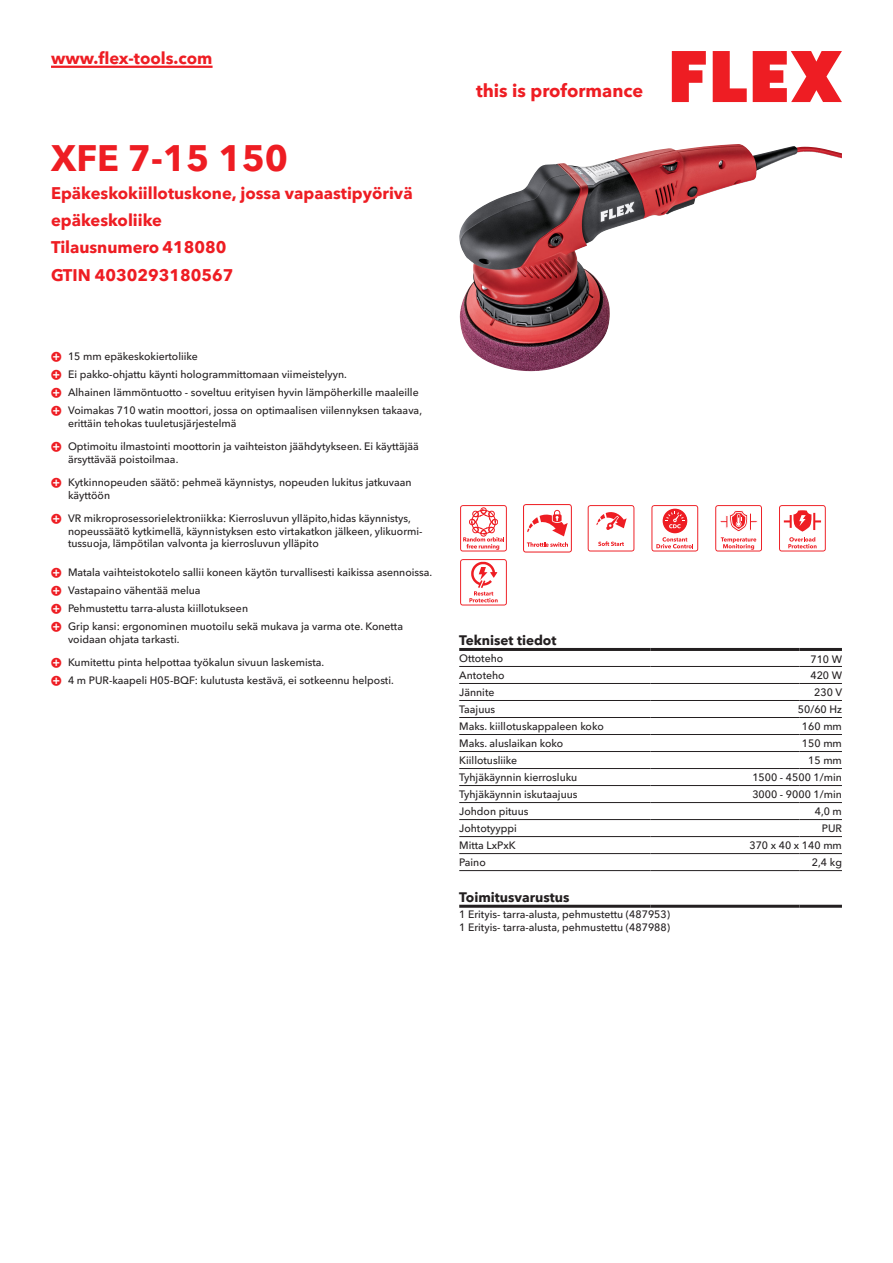
<style>
.page{position:relative;width:893px;height:1263px;background:#fff}
.page>*{position:absolute;margin:0;border:0;box-sizing:border-box;transform-origin:0 0}
.CB_AF_Product-name{font:700 36px "Avenir Next W1 G";color:#ee1d23}
.t1{font:700 18px "Avenir Next W1 G";color:#ee1d23}
.CB_AF_Product-short{font:700 16.5px/27px "Avenir Next W1 G";color:#ee1d23}
.CB_AF_Order-number{font:700 16.5px "Avenir Next W1 G";color:#ee1d23}
.CB_AF_Table-headline{font:700 13.5px "Avenir Next W1 G";color:#231f20}
.CB_AF_Table-specific{font:500 10.5px/12.6px "Avenir Next W1 G";color:#231f20}
</style>
<div class="page">
<svg style="left:672px;top:51px;width:34px;height:51px"></svg>
<svg style="left:713px;top:51px;width:34px;height:51px"></svg>
<svg style="left:753px;top:51px;width:89px;height:51px"></svg>
<hr style="left:51px;top:66px;width:162px;height:2px;background:#ee1d23">
<img style="left:459px;top:144px;width:383px;height:228px">
<hr style="left:459px;top:666px;width:192px;height:1px;background:#231f20">
<hr style="left:651px;top:666px;width:148px;height:1px;background:#231f20">
<hr style="left:799px;top:666px;width:43px;height:1px;background:#231f20">
<hr style="left:459px;top:683px;width:192px;height:1px;background:#231f20">
<hr style="left:651px;top:683px;width:148px;height:1px;background:#231f20">
<hr style="left:799px;top:683px;width:43px;height:1px;background:#231f20">
<hr style="left:459px;top:700px;width:192px;height:1px;background:#231f20">
<hr style="left:651px;top:700px;width:148px;height:1px;background:#231f20">
<hr style="left:799px;top:700px;width:43px;height:1px;background:#231f20">
<hr style="left:459px;top:717px;width:192px;height:1px;background:#231f20">
<hr style="left:651px;top:717px;width:148px;height:1px;background:#231f20">
<hr style="left:799px;top:717px;width:43px;height:1px;background:#231f20">
<hr style="left:459px;top:734px;width:192px;height:1px;background:#231f20">
<hr style="left:651px;top:734px;width:148px;height:1px;background:#231f20">
<hr style="left:799px;top:734px;width:43px;height:1px;background:#231f20">
<hr style="left:459px;top:751px;width:192px;height:1px;background:#231f20">
<hr style="left:651px;top:751px;width:148px;height:1px;background:#231f20">
<hr style="left:799px;top:751px;width:43px;height:1px;background:#231f20">
<hr style="left:459px;top:768px;width:192px;height:1px;background:#231f20">
<hr style="left:651px;top:768px;width:148px;height:1px;background:#231f20">
<hr style="left:799px;top:768px;width:43px;height:1px;background:#231f20">
<hr style="left:459px;top:785px;width:192px;height:1px;background:#231f20">
<hr style="left:651px;top:785px;width:148px;height:1px;background:#231f20">
<hr style="left:799px;top:785px;width:43px;height:1px;background:#231f20">
<hr style="left:459px;top:802px;width:192px;height:1px;background:#231f20">
<hr style="left:651px;top:802px;width:148px;height:1px;background:#231f20">
<hr style="left:799px;top:802px;width:43px;height:1px;background:#231f20">
<hr style="left:459px;top:819px;width:192px;height:1px;background:#231f20">
<hr style="left:651px;top:819px;width:148px;height:1px;background:#231f20">
<hr style="left:799px;top:819px;width:43px;height:1px;background:#231f20">
<hr style="left:459px;top:836px;width:192px;height:1px;background:#231f20">
<hr style="left:651px;top:836px;width:148px;height:1px;background:#231f20">
<hr style="left:799px;top:836px;width:43px;height:1px;background:#231f20">
<hr style="left:459px;top:853px;width:192px;height:1px;background:#231f20">
<hr style="left:651px;top:853px;width:148px;height:1px;background:#231f20">
<hr style="left:799px;top:853px;width:43px;height:1px;background:#231f20">
<hr style="left:459px;top:870px;width:192px;height:1px;background:#231f20">
<hr style="left:651px;top:870px;width:148px;height:1px;background:#231f20">
<hr style="left:799px;top:870px;width:43px;height:1px;background:#231f20">
<hr style="left:459px;top:648px;width:192px;height:3px;background:#231f20">
<hr style="left:651px;top:648px;width:148px;height:3px;background:#231f20">
<hr style="left:799px;top:648px;width:43px;height:3px;background:#231f20">
<hr style="left:459px;top:905px;width:192px;height:3px;background:#231f20">
<hr style="left:651px;top:905px;width:148px;height:3px;background:#231f20">
<hr style="left:799px;top:905px;width:43px;height:3px;background:#231f20">
<svg style="left:460px;top:505px;width:47px;height:46px"></svg>
<svg style="left:523px;top:504px;width:49px;height:48px"></svg>
<svg style="left:588px;top:505px;width:46px;height:46px"></svg>
<svg style="left:651px;top:505px;width:47px;height:46px"></svg>
<svg style="left:715px;top:505px;width:47px;height:46px"></svg>
<svg style="left:779px;top:505px;width:47px;height:46px"></svg>
<svg style="left:460px;top:559px;width:47px;height:46px"></svg>
<h3 class="CB_AF_Product-short" style="left:51px;top:43px;width:163px">www.flex-tools.com</h3>
<p class="CB_AF_Product-name" style="left:51px;top:130px;width:239px">XFE 7-15 150</p>
<p class="CB_AF_Product-short" style="left:51px;top:178px;width:363px">Epäkeskokiillotuskone, jossa vapaastipyörivä epäkeskoliike</p>
<p class="CB_AF_Order-number" style="left:51px;top:234px;width:177px">Tilausnumero 418080</p>
<p class="CB_AF_Order-number" style="left:51px;top:262px;width:184px">GTIN 4030293180567</p>
<h2 class="t1" style="left:476px;top:77px;width:169px">this is proformance</h2>
<p class="CB_AF_Table-specific" style="left:68px;top:349px;width:131px">15 mm epäkeskokiertoliike</p>
<p class="CB_AF_Table-specific" style="left:68px;top:367px;width:280px">Ei pakko-ohjattu käynti hologrammittomaan viimeistelyyn.</p>
<p class="CB_AF_Table-specific" style="left:68px;top:385px;width:352px">Alhainen lämmöntuotto - soveltuu erityisen hyvin lämpöherkille maaleille</p>
<p class="CB_AF_Table-specific" style="left:68px;top:403px;width:355px">Voimakas 710 watin moottori, jossa on optimaalisen viilennyksen takaava, erittäin tehokas tuuletusjärjestelmä</p>
<p class="CB_AF_Table-specific" style="left:68px;top:439px;width:352px">Optimoitu ilmastointi moottorin ja vaihteiston jäähdytykseen. Ei käyttäjää ärsyttävää poistoilmaa.</p>
<p class="CB_AF_Table-specific" style="left:68px;top:475px;width:345px">Kytkinnopeuden säätö: pehmeä käynnistys, nopeuden lukitus jatkuvaan käyttöön</p>
<p class="CB_AF_Table-specific" style="left:68px;top:511px;width:356px">VR mikroprosessorielektroniikka: Kierrosluvun ylläpito,hidas käynnistys, nopeussäätö kytkimellä, käynnistyksen esto virtakatkon jälkeen, ylikuormi&shy;tussuoja, lämpötilan valvonta ja kierrosluvun ylläpito</p>
<p class="CB_AF_Table-specific" style="left:68px;top:565px;width:366px">Matala vaihteistokotelo sallii koneen käytön turvallisesti kaikissa asennoissa.</p>
<p class="CB_AF_Table-specific" style="left:68px;top:583px;width:134px">Vastapaino vähentää melua</p>
<p class="CB_AF_Table-specific" style="left:68px;top:601px;width:182px">Pehmustettu tarra-alusta kiillotukseen</p>
<p class="CB_AF_Table-specific" style="left:68px;top:619px;width:336px">Grip kansi: ergonominen muotoilu sekä mukava ja varma ote. Konetta voidaan ohjata tarkasti.</p>
<p class="CB_AF_Table-specific" style="left:68px;top:655px;width:258px">Kumitettu pinta helpottaa työkalun sivuun laskemista.</p>
<p class="CB_AF_Table-specific" style="left:68px;top:673px;width:327px">4 m PUR-kaapeli H05-BQF: kulutusta kestävä, ei sotkeennu helposti.</p>
<p class="CB_AF_Table-headline" style="left:459px;top:630px;width:99px">Tekniset tiedot</p>
<p class="CB_AF_Table-specific" style="left:459px;top:651px;width:46px">Ottoteho</p>
<p class="CB_AF_Table-specific" style="left:810px;top:652px;width:33px">710 W</p>
<p class="CB_AF_Table-specific" style="left:459px;top:668px;width:47px">Antoteho</p>
<p class="CB_AF_Table-specific" style="left:810px;top:668px;width:33px">420 W</p>
<p class="CB_AF_Table-specific" style="left:459px;top:685px;width:37px">Jännite</p>
<p class="CB_AF_Table-specific" style="left:814px;top:685px;width:29px">230 V</p>
<p class="CB_AF_Table-specific" style="left:459px;top:702px;width:37px">Taajuus</p>
<p class="CB_AF_Table-specific" style="left:798px;top:702px;width:46px">50/60 Hz</p>
<p class="CB_AF_Table-specific" style="left:459px;top:719px;width:146px">Maks. kiillotuskappaleen koko</p>
<p class="CB_AF_Table-specific" style="left:802px;top:719px;width:41px">160 mm</p>
<p class="CB_AF_Table-specific" style="left:459px;top:736px;width:106px">Maks. aluslaikan koko</p>
<p class="CB_AF_Table-specific" style="left:802px;top:736px;width:41px">150 mm</p>
<p class="CB_AF_Table-specific" style="left:459px;top:753px;width:59px">Kiillotusliike</p>
<p class="CB_AF_Table-specific" style="left:808px;top:753px;width:35px">15 mm</p>
<p class="CB_AF_Table-specific" style="left:459px;top:770px;width:120px">Tyhjäkäynnin kierrosluku</p>
<p class="CB_AF_Table-specific" style="left:752px;top:770px;width:91px">1500 - 4500 1/min</p>
<p class="CB_AF_Table-specific" style="left:459px;top:787px;width:120px">Tyhjäkäynnin iskutaajuus</p>
<p class="CB_AF_Table-specific" style="left:752px;top:787px;width:91px">3000 - 9000 1/min</p>
<p class="CB_AF_Table-specific" style="left:459px;top:804px;width:71px">Johdon pituus</p>
<p class="CB_AF_Table-specific" style="left:815px;top:804px;width:29px">4,0 m</p>
<p class="CB_AF_Table-specific" style="left:459px;top:821px;width:59px">Johtotyyppi</p>
<p class="CB_AF_Table-specific" style="left:822px;top:821px;width:22px">PUR</p>
<p class="CB_AF_Table-specific" style="left:459px;top:838px;width:58px">Mitta LxPxK</p>
<p class="CB_AF_Table-specific" style="left:749px;top:838px;width:94px">370 x 40 x 140 mm</p>
<p class="CB_AF_Table-specific" style="left:459px;top:855px;width:28px">Paino</p>
<p class="CB_AF_Table-specific" style="left:812px;top:855px;width:32px">2,4 kg</p>
<p class="CB_AF_Table-headline" style="left:459px;top:886px;width:112px">Toimitusvarustus</p>
<p class="CB_AF_Table-specific" style="left:459px;top:907px;width:212px">1 Erityis- tarra-alusta, pehmustettu (487953)<br>1 Erityis- tarra-alusta, pehmustettu (487988)</p>
</div>
